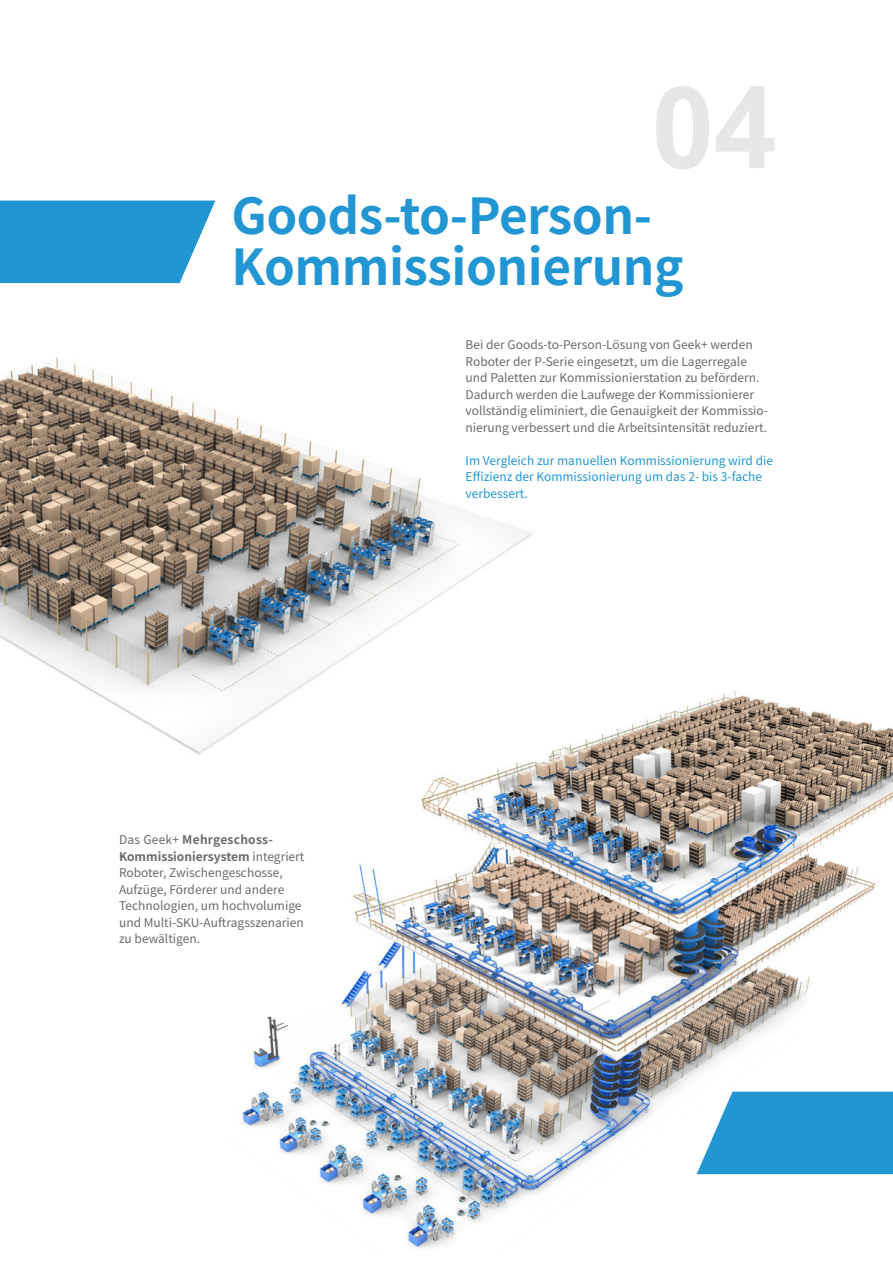
<style>
.page{position:relative;width:893px;height:1263px;background:#fff}
.page>*{position:absolute;margin:0;border:0;box-sizing:border-box;transform-origin:0 0}
.t1{font:700 114px "Arial";color:#e6e8e8}
.t2{font:700 49.5px/51px "Source Han Sans CN";letter-spacing:-.01em;color:#2296d3}
.t3{font:12px/16.5px "Source Han Sans CN";color:#676a6c}
.t4{font:12px/16.5px "Source Han Sans CN";color:#2296d3}
.s1{font-weight:700}
</style>
<div class="page">
<img style="left:242px;top:690px;width:651px;height:559px">
<img style="left:0;top:357px;width:548px;height:405px">
<svg style="left:0;top:201px;width:215px;height:82px"></svg>
<svg style="left:697px;top:1092px;width:196px;height:82px"></svg>
<h1 class="t1" style="left:651px;top:53px;width:127px">04</h1>
<h2 class="t2" style="left:231px;top:191px;width:454px">Goods-to-Person-<br>Kommissionierung</h2>
<p class="t3" style="left:119px;top:832px;width:187px">Das Geek+ <span class="s1">Mehrgeschoss-<br>Kommissioniersystem</span> integriert<br>Roboter, Zwischengeschosse,<br>Aufzüge, Förderer und andere<br>Technologien, um hochvolumige und Multi-SKU-Auftragsszenarien zu bewältigen.</p>
<p class="t3" style="left:466px;top:337px;width:304px">Bei der Goods-to-Person-Lösung von Geek+ werden Roboter der P-Serie eingesetzt, um die Lagerregale und Paletten zur Kommissionierstation zu befördern.<br>Dadurch werden die Laufwege der Kommissionierer vollständig eliminiert, die Genauigkeit der Kommissio&shy;nierung verbessert und die Arbeitsintensität reduziert.</p>
<p class="t4" style="left:466px;top:452px;width:309px">Im Vergleich zur manuellen Kommissionierung wird die<br>Effizienz der Kommissionierung um das 2- bis 3-fache verbessert.</p>
</div>
